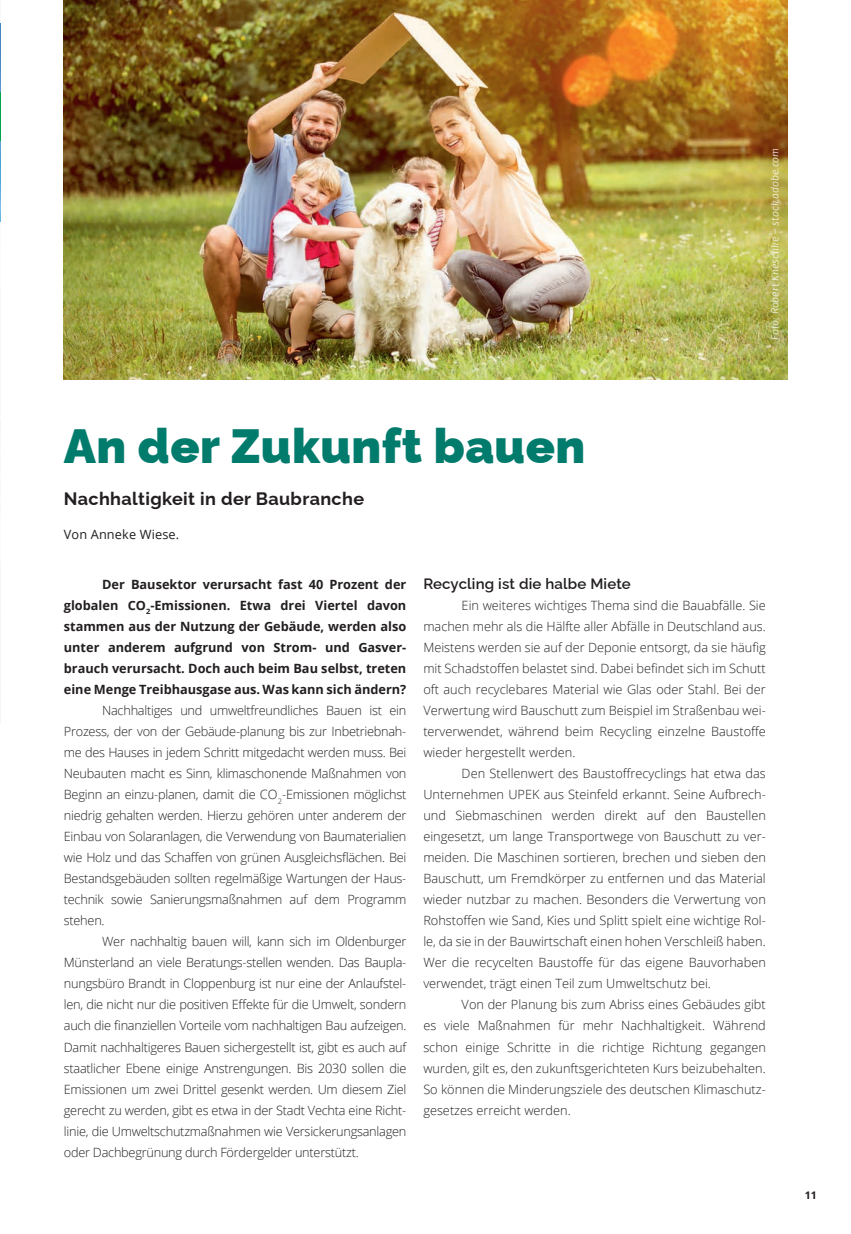
<style>
.page{position:relative;width:851px;height:1234px;background:#fff}
.page>*{position:absolute;margin:0;border:0;box-sizing:border-box;transform-origin:0 0}
.t1{font:900 48px "Raleway";letter-spacing:.01em;color:#007b6c}
.t2{font:700 18px "Raleway";letter-spacing:.02em;color:#231f20}
.t3{font:600 15px "Raleway";letter-spacing:.01em;color:#231f20}
.t4{font:300 12.75px/21px "Open Sans";color:#231f20;text-align:justify}
.t5{font:700 12.75px/21px "Open Sans";color:#231f20;text-align:justify}
.t6{font:12.75px "Open Sans";letter-spacing:.01em;color:#231f20}
.t7{font:italic 300 10.5px "Fira Sans";color:#fff}
.t8{font:700 10.5px "Open Sans";color:#231f20}
</style>
<div class="page">
<img style="left:64px;top:0;width:723px;height:379px">
<img style="left:0;top:292px;width:1px;height:429px">
<img style="left:0;top:23px;width:1px;height:199px">
<svg style="left:0;top:93px;width:1px;height:48px"></svg>
<p class="t7" style="left:767px;top:339px;width:193px;rotate:-90deg">Foto: Robert Kneschke – stock.adobe.com</p>
<h1 class="t1" style="left:64px;top:408px;width:523px">An der Zukunft bauen</h1>
<h2 class="t2" style="left:64px;top:484px;width:302px">Nachhaltigkeit in der Baubranche</h2>
<p class="t6" style="left:64px;top:525px;width:117px">Von Anneke Wiese.</p>
<p class="t5" style="left:64px;top:573px;width:344px;text-indent:38px">Der Bausektor verursacht fast 40 Prozent der globalen CO<sub>2</sub>-Emissionen. Etwa drei Viertel davon stammen aus der Nutzung der Gebäude, werden also unter anderem aufgrund von Strom- und Gasver&shy;brauch verursacht. Doch auch beim Bau selbst, treten eine Menge Treibhausgase aus. Was kann sich ändern?</p>
<p class="t4" style="left:64px;top:699px;width:344px;text-indent:38px">Nachhaltiges und umweltfreundliches Bauen ist ein Prozess, der von der Gebäude-planung bis zur Inbetriebnah&shy;me des Hauses in jedem Schritt mitgedacht werden muss. Bei Neubauten macht es Sinn, klimaschonende Maßnahmen von Beginn an einzu-planen, damit die CO<sub>2</sub>-Emissionen möglichst niedrig gehalten werden. Hierzu gehören unter anderem der Einbau von Solaranlagen, die Verwendung von Baumaterialien wie Holz und das Schaffen von grünen Ausgleichsflächen. Bei Bestandsgebäuden sollten regelmäßige Wartungen der Haus&shy;technik sowie Sanierungsmaßnahmen auf dem Programm stehen.</p>
<p class="t4" style="left:64px;top:930px;width:344px;text-indent:38px">Wer nachhaltig bauen will, kann sich im Oldenburger Münsterland an viele Beratungs-stellen wenden. Das Baupla&shy;nungsbüro Brandt in Cloppenburg ist nur eine der Anlaufstel&shy;len, die nicht nur die positiven Effekte für die Umwelt, sondern auch die finanziellen Vorteile vom nachhaltigen Bau aufzeigen.<br>Damit nachhaltigeres Bauen sichergestellt ist, gibt es auch auf staatlicher Ebene einige Anstrengungen. Bis 2030 sollen die Emissionen um zwei Drittel gesenkt werden. Um diesem Ziel gerecht zu werden, gibt es etwa in der Stadt Vechta eine Richt&shy;linie, die Umweltschutzmaßnahmen wie Versickerungsanlagen oder Dachbegrünung durch Fördergelder unterstützt.</p>
<p class="t3" style="left:423px;top:572px;width:209px">Recycling ist die halbe Miete</p>
<p class="t4" style="left:423px;top:594px;width:344px;text-indent:38px">Ein weiteres wichtiges Thema sind die Bauabfälle. Sie machen mehr als die Hälfte aller Abfälle in Deutschland aus.<br>Meistens werden sie auf der Deponie entsorgt, da sie häufig mit Schadstoffen belastet sind. Dabei befindet sich im Schutt oft auch recyclebares Material wie Glas oder Stahl. Bei der Verwertung wird Bauschutt zum Beispiel im Straßenbau wei&shy;terverwendet, während beim Recycling einzelne Baustoffe wieder hergestellt werden.</p>
<p class="t4" style="left:423px;top:762px;width:344px;text-indent:38px">Den Stellenwert des Baustoffrecyclings hat etwa das Unternehmen UPEK aus Steinfeld erkannt. Seine Aufbrech&shy;und Siebmaschinen werden direkt auf den Baustellen eingesetzt, um lange Transportwege von Bauschutt zu ver&shy;meiden. Die Maschinen sortieren, brechen und sieben den Bauschutt, um Fremdkörper zu entfernen und das Material wieder nutzbar zu machen. Besonders die Verwertung von Rohstoffen wie Sand, Kies und Splitt spielt eine wichtige Rol&shy;le, da sie in der Bauwirtschaft einen hohen Verschleiß haben.<br>Wer die recycelten Baustoffe für das eigene Bauvorhaben verwendet, trägt einen Teil zum Umweltschutz bei.</p>
<p class="t4" style="left:423px;top:993px;width:344px;text-indent:38px">Von der Planung bis zum Abriss eines Gebäudes gibt es viele Maßnahmen für mehr Nachhaltigkeit. Während schon einige Schritte in die richtige Richtung gegangen wurden, gilt es, den zukunftsgerichteten Kurs beizubehalten.<br>So können die Minderungsziele des deutschen Klimaschutz&shy;gesetzes erreicht werden.</p>
<p class="t8" style="left:804px;top:1187px;width:14px">11</p>
</div>
